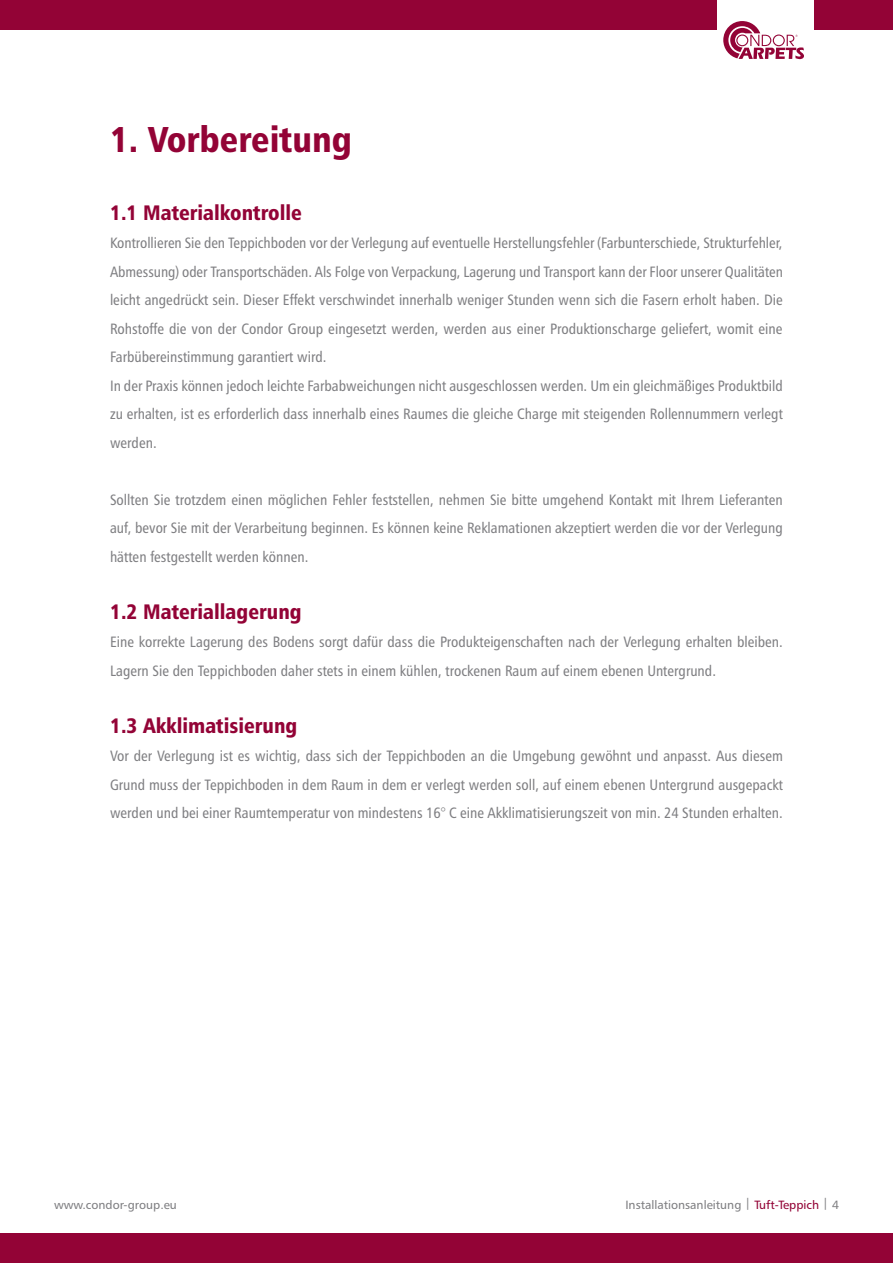
<style>
.page{position:relative;width:893px;height:1263px;background:#fff}
.page>*{position:absolute;margin:0;border:0;box-sizing:border-box;transform-origin:0 0}
.t1{font:36px "Humanist 777 BT Black Condensed B";color:#930336}
.t2{font:21px "Humanist 777 BT Black Condensed B";color:#930336}
.t3{font:15px/28.5px "Humanist 777 BT Roman Condensed B";color:#808083}
.t4{font:12px "Humanist 777 BT Roman B";color:#808083}
.s1{color:#930336}
</style>
<div class="page">
<div style="left:0;top:0;width:893px;height:30px;background:#930336"></div>
<div style="left:0;top:1233px;width:893px;height:30px;background:#930336"></div>
<div style="left:717px;top:0;width:97px;height:73px;background:#fff"></div>
<svg style="left:723px;top:21px;width:81px;height:38px"></svg>
<h1 class="t1" style="left:110px;top:117px;width:244px">1. Vorbereitung</h1>
<h2 class="t2" style="left:110px;top:199px;width:194px">1.1 Materialkontrolle</h2>
<p class="t3" style="left:110px;top:228px;width:674px">Kontrollieren Sie den Teppichboden vor der Verlegung auf eventuelle Herstellungsfehler (Farbunterschiede, Strukturfehler, Abmessung) oder Transportschäden. Als Folge von Verpackung, Lagerung und Transport kann der Floor unserer Qualitäten leicht angedrückt sein. Dieser Effekt verschwindet innerhalb weniger Stunden wenn sich die Fasern erholt haben. Die Rohstoffe die von der Condor Group eingesetzt werden, werden aus einer Produktionscharge geliefert, womit eine Farbübereinstimmung garantiert wird.<br>In der Praxis können jedoch leichte Farbabweichungen nicht ausgeschlossen werden. Um ein gleichmäßiges Produktbild zu erhalten, ist es erforderlich dass innerhalb eines Raumes die gleiche Charge mit steigenden Rollennummern verlegt werden.</p>
<p class="t3" style="left:110px;top:485px;width:674px;text-align:justify">Sollten Sie trotzdem einen möglichen Fehler feststellen, nehmen Sie bitte umgehend Kontakt mit Ihrem Lieferanten auf, bevor Sie mit der Verarbeitung beginnen. Es können keine Reklamationen akzeptiert werden die vor der Verlegung hätten festgestellt werden können.</p>
<h2 class="t2" style="left:110px;top:598px;width:193px">1.2 Materiallagerung</h2>
<p class="t3" style="left:110px;top:627px;width:674px">Eine korrekte Lagerung des Bodens sorgt dafür dass die Produkteigenschaften nach der Verlegung erhalten bleiben.<br>Lagern Sie den Teppichboden daher stets in einem kühlen, trockenen Raum auf einem ebenen Untergrund.</p>
<h2 class="t2" style="left:110px;top:712px;width:189px">1.3 Akklimatisierung</h2>
<p class="t3" style="left:110px;top:741px;width:674px;text-align:justify">Vor der Verlegung ist es wichtig, dass sich der Teppichboden an die Umgebung gewöhnt und anpasst. Aus diesem Grund muss der Teppichboden in dem Raum in dem er verlegt werden soll, auf einem ebenen Untergrund ausgepackt werden und bei einer Raumtemperatur von mindestens 16° C eine Akklimatisierungszeit von min. 24 Stunden erhalten.</p>
<p class="t4" style="left:54px;top:1197px;width:124px">www.condor-group.eu</p>
<p class="t4" style="left:625px;top:1197px;width:215px">Installationsanleitung | <span class="s1">Tuft-Teppich</span> | 4</p>
</div>
